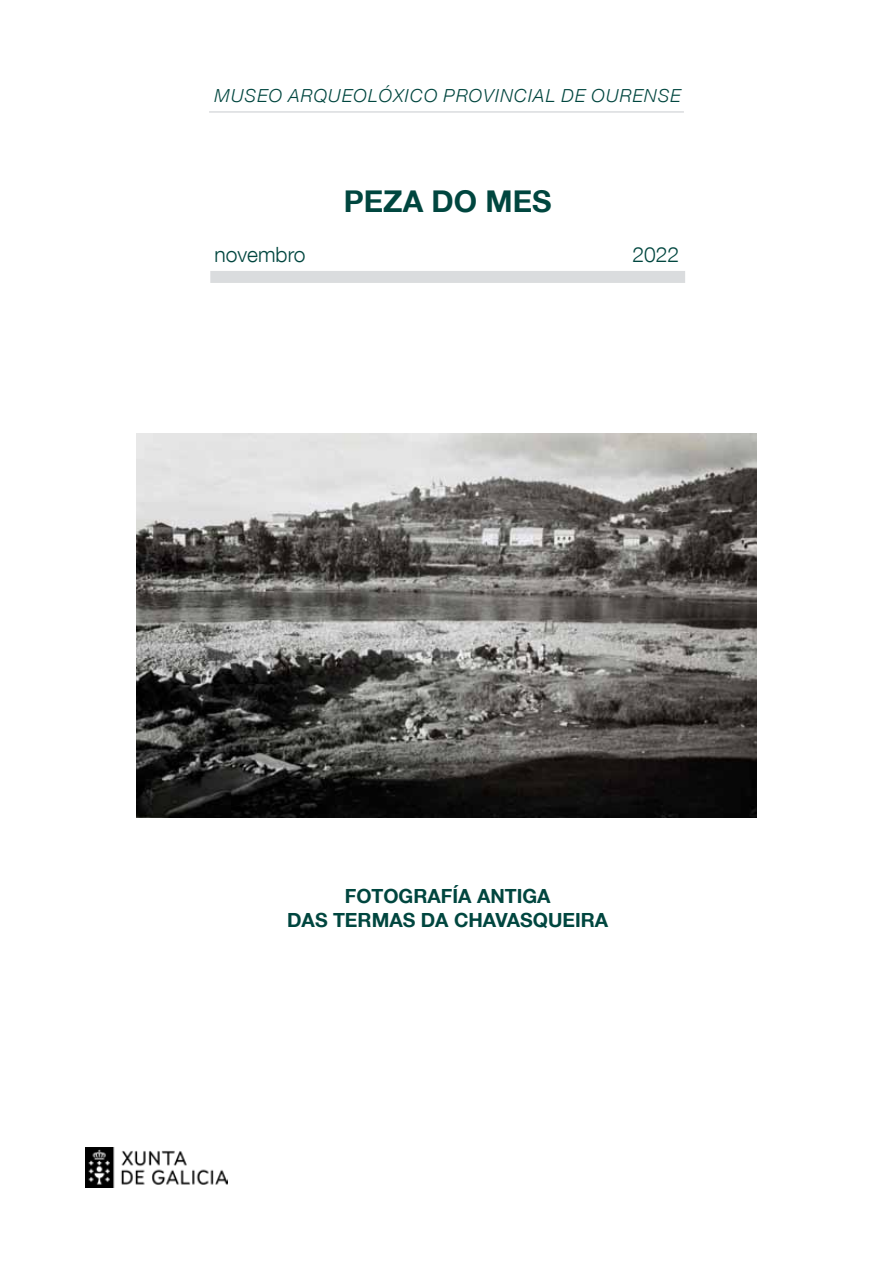
<style>
.page{position:relative;width:893px;height:1263px;background:#fff}
.page>*{position:absolute;margin:0;border:0;box-sizing:border-box;transform-origin:0 0}
.t1{font:700 30px "Helvetica Neue LT Com";color:#00463f}
.t2{font:300 21px "Helvetica Neue LT Com";color:#00463f}
.t3{font:700 19.5px "Helvetica Neue LT Com";color:#00463f}
.t4{font:italic 300 18px "Helvetica Neue LT Com";letter-spacing:.065em;color:#00463f}
</style>
<div class="page">
<div style="left:210px;top:271px;width:475px;height:12px;background:#dadcde"></div>
<hr style="left:209px;top:111px;width:475px;height:2px;background:#dadcde">
<img style="left:136px;top:433px;width:620px;height:384px">
<img style="left:85px;top:1147px;width:142px;height:41px">
<p class="t4" style="left:215px;top:85px;width:468px">MUSEO ARQUEOLÓXICO PROVINCIAL DE OURENSE</p>
<h1 class="t1" style="left:344px;top:183px;width:209px">PEZA DO MES</h1>
<p class="t2" style="left:215px;top:242px;width:93px">novembro</p>
<p class="t2" style="left:633px;top:242px;width:48px">2022</p>
<p class="t3" style="left:345px;top:883px;width:205px">FOTOGRAFÍA ANTIGA</p>
<p class="t3" style="left:287px;top:907px;width:14px">DAS</p>
<p class="t3" style="left:333px;top:907px;width:54px">TERMAS</p>
<p class="t3" style="left:421px;top:907px;width:187px">DA CHAVASQUEIRA</p>
</div>
